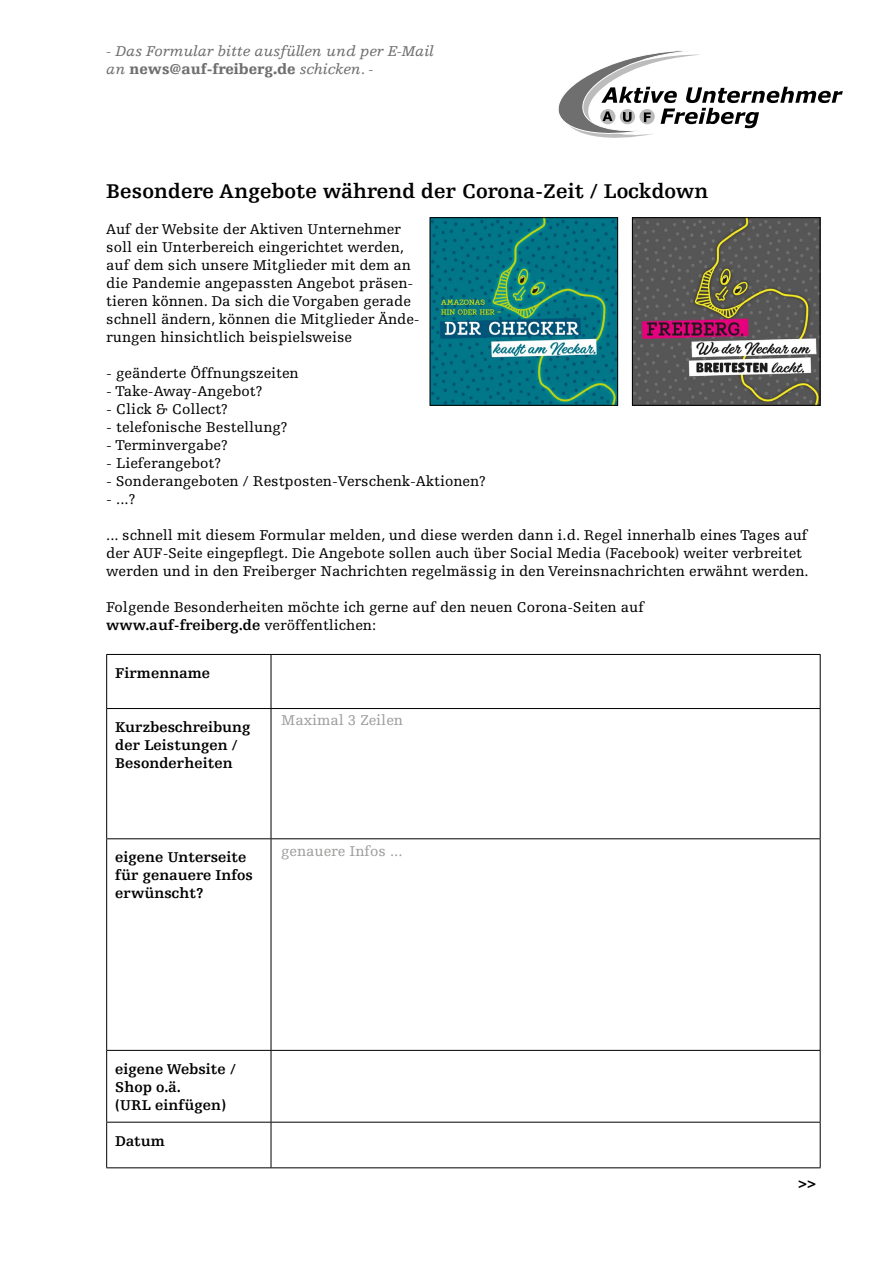
<style>
.page{position:relative;width:893px;height:1263px;background:#fff}
.page>*{position:absolute;margin:0;border:0;box-sizing:border-box;transform-origin:0 0}
.t1{font:700 21px "Egyptienne FLT Std";color:#000}
.t2{font:15px/18px "Egyptienne FLT Std";color:#000}
.t3{font:700 15px/18px "Egyptienne FLT Std";color:#000}
.t4{font:italic 15px/18px "Egyptienne FLT Std";color:#706f6f}
.t5{font:15px "Egyptienne FLT Std";color:#9d9d9c}
.t6{font:900 15px "Egyptienne FLT Std";color:#000}
.s1{font-weight:900;font-style:normal}
.s2{font-weight:700}
</style>
<div class="page">
<svg style="left:558px;top:51px;width:285px;height:87px"></svg>
<img style="left:431px;top:219px;width:185px;height:185px">
<div style="left:429px;top:217px;width:189px;height:189px;border:1px solid #000"></div>
<img style="left:634px;top:219px;width:185px;height:185px">
<div style="left:632px;top:217px;width:189px;height:189px;border:1px solid #000"></div>
<hr style="left:106px;top:654px;width:165px;height:1px;background:#000">
<hr style="left:106px;top:655px;width:1px;height:53px;background:#000">
<hr style="left:271px;top:654px;width:550px;height:1px;background:#000">
<hr style="left:271px;top:655px;width:1px;height:53px;background:#000">
<hr style="left:820px;top:655px;width:1px;height:53px;background:#000">
<hr style="left:106px;top:708px;width:165px;height:1px;background:#000">
<hr style="left:106px;top:709px;width:1px;height:129px;background:#000">
<hr style="left:271px;top:708px;width:550px;height:1px;background:#000">
<hr style="left:271px;top:709px;width:1px;height:129px;background:#000">
<hr style="left:820px;top:709px;width:1px;height:129px;background:#000">
<hr style="left:106px;top:838px;width:165px;height:1px;background:#000">
<hr style="left:106px;top:839px;width:1px;height:211px;background:#000">
<hr style="left:271px;top:838px;width:550px;height:1px;background:#000">
<hr style="left:271px;top:839px;width:1px;height:211px;background:#000">
<hr style="left:820px;top:839px;width:1px;height:211px;background:#000">
<hr style="left:106px;top:1050px;width:165px;height:1px;background:#000">
<hr style="left:106px;top:1051px;width:1px;height:71px;background:#000">
<hr style="left:271px;top:1050px;width:550px;height:1px;background:#000">
<hr style="left:271px;top:1051px;width:1px;height:71px;background:#000">
<hr style="left:820px;top:1051px;width:1px;height:71px;background:#000">
<hr style="left:106px;top:1122px;width:165px;height:1px;background:#000">
<hr style="left:106px;top:1122px;width:1px;height:45px;background:#000">
<hr style="left:271px;top:1122px;width:550px;height:1px;background:#000">
<hr style="left:271px;top:1122px;width:1px;height:45px;background:#000">
<hr style="left:820px;top:1122px;width:1px;height:45px;background:#000">
<hr style="left:106px;top:1167px;width:165px;height:1px;background:#000">
<hr style="left:271px;top:1167px;width:550px;height:1px;background:#000">
<p class="t4" style="left:106px;top:42px;width:329px">- Das Formular bitte ausfüllen und per E-Mail an <span class="s1">news@auf-freiberg.de</span> schicken. -</p>
<h1 class="t1" style="left:106px;top:180px;width:604px">Besondere Angebote während der Corona-Zeit / Lockdown</h1>
<p class="t2" style="left:106px;top:220px;width:315px">Auf der Website der Aktiven Unternehmer soll ein Unterbereich eingerichtet werden, auf dem sich unsere Mitglieder mit dem an die Pandemie angepassten Angebot präsen&shy;tieren können. Da sich die Vorgaben gerade schnell ändern, können die Mitglieder Ände&shy;rungen hinsichtlich beispielsweise</p>
<p class="t2" style="left:106px;top:364px;width:194px">- geänderte Öffnungszeiten</p>
<p class="t2" style="left:106px;top:382px;width:158px">- Take-Away-Angebot?</p>
<p class="t2" style="left:106px;top:400px;width:123px">- Click &amp; Collect?</p>
<p class="t2" style="left:106px;top:418px;width:183px">- telefonische Bestellung?</p>
<p class="t2" style="left:106px;top:436px;width:123px">- Terminvergabe?</p>
<p class="t2" style="left:106px;top:454px;width:116px">- Lieferangebot?</p>
<p class="t2" style="left:106px;top:472px;width:381px">- Sonderangeboten / Restposten-Verschenk-Aktionen?</p>
<p class="t2" style="left:106px;top:490px;width:31px">- ...?</p>
<p class="t2" style="left:106px;top:526px;width:704px">... schnell mit diesem Formular melden, und diese werden dann i.d. Regel innerhalb eines Tages auf der AUF-Seite eingepflegt. Die Angebote sollen auch über Social Media (Facebook) weiter verbreitet werden und in den Freiberger Nachrichten regelmässig in den Vereinsnachrichten erwähnt werden.</p>
<p class="t2" style="left:106px;top:598px;width:539px">Folgende Besonderheiten möchte ich gerne auf den neuen Corona-Seiten auf <span class="s2">www.auf-freiberg.de</span> veröffentlichen:</p>
<p class="t3" style="left:115px;top:664px;width:97px">Firmenname</p>
<p class="t3" style="left:115px;top:718px;width:137px">Kurzbeschreibung der Leistungen /<br>Besonderheiten</p>
<p class="t5" style="left:281px;top:712px;width:123px">Maximal 3 Zeilen</p>
<p class="t3" style="left:115px;top:849px;width:139px">eigene Unterseite für genauere Infos erwünscht?</p>
<p class="t5" style="left:281px;top:842px;width:123px">genauere Infos ...</p>
<p class="t3" style="left:115px;top:1060px;width:122px">eigene Website /<br>Shop o.ä.<br>(URL einfügen)</p>
<p class="t3" style="left:115px;top:1132px;width:51px">Datum</p>
<p class="t6" style="left:798px;top:1175px;width:19px">&gt;&gt;</p>
</div>
